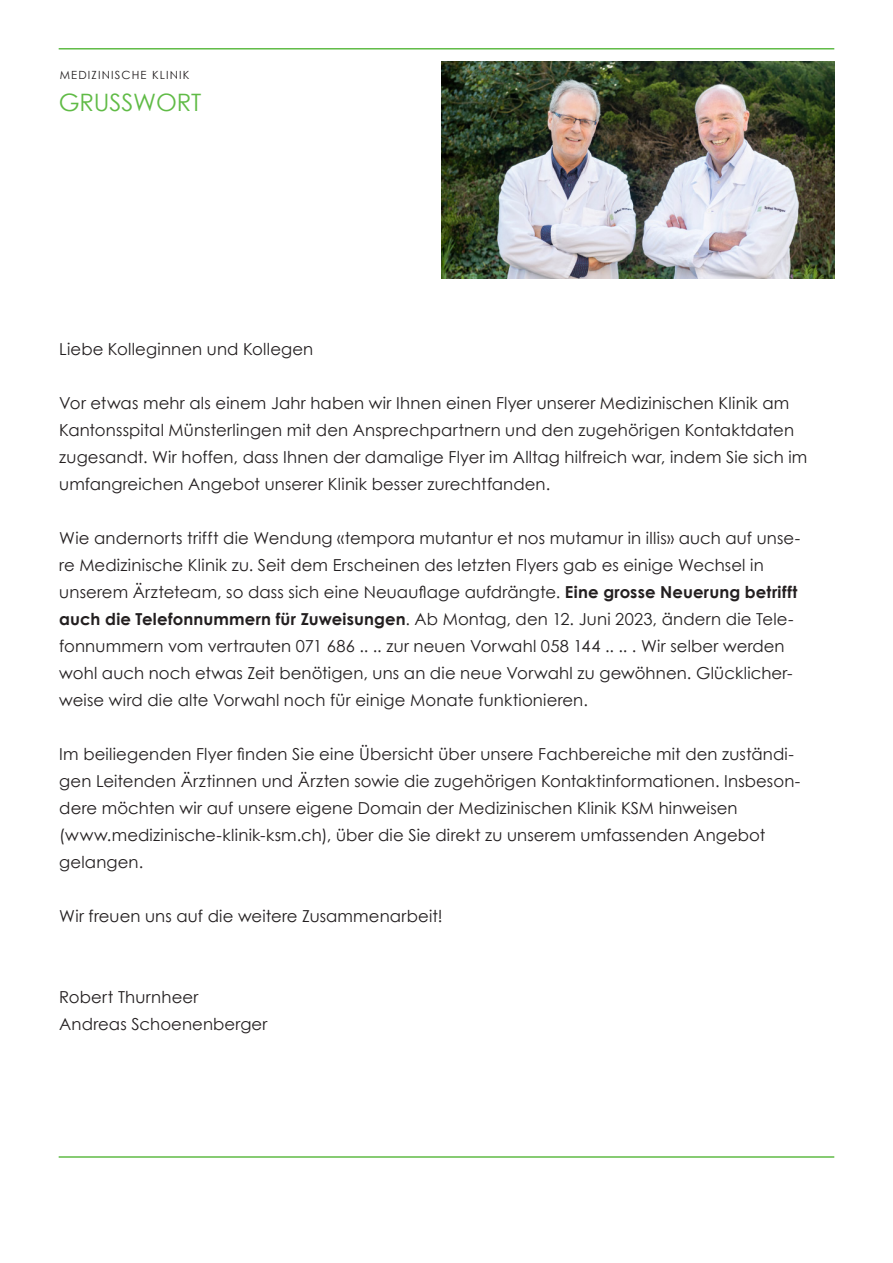
<style>
.page{position:relative;width:893px;height:1263px;background:#fff}
.page>*{position:absolute;margin:0;border:0;box-sizing:border-box;transform-origin:0 0}
.Titel_grün{font:24px "Century Gothic";letter-spacing:-.005em;color:#60bb46}
.Lauftext{font:16.5px/27px "Century Gothic";letter-spacing:.01em;color:#231f20}
.Überschrift_1{font:11.25px "Century Gothic";letter-spacing:.1em;color:#231f20}
.s1{font-weight:700}
</style>
<div class="page">
<hr style="left:59px;top:1156px;width:775px;height:2px;background:#60bb46">
<hr style="left:59px;top:48px;width:775px;height:2px;background:#60bb46">
<img style="left:441px;top:62px;width:393px;height:217px">
<p class="Überschrift_1" style="left:60px;top:67px;width:131px">MEDIZINISCHE KLINIK</p>
<p class="Titel_grün" style="left:59px;top:85px;width:144px">GRUSSWORT</p>
<p class="Lauftext" style="left:59px;top:336px;width:256px">Liebe Kolleginnen und Kollegen</p>
<p class="Lauftext" style="left:59px;top:390px;width:750px">Vor etwas mehr als einem Jahr haben wir Ihnen einen Flyer unserer Medizinischen Klinik am Kantonsspital Münsterlingen mit den Ansprechpartnern und den zugehörigen Kontaktdaten zugesandt. Wir hoffen, dass Ihnen der damalige Flyer im Alltag hilfreich war, indem Sie sich im umfangreichen Angebot unserer Klinik besser zurechtfanden.</p>
<p class="Lauftext" style="left:59px;top:525px;width:742px">Wie andernorts trifft die Wendung «tempora mutantur et nos mutamur in illis» auch auf unse&shy;re Medizinische Klinik zu. Seit dem Erscheinen des letzten Flyers gab es einige Wechsel in unserem Ärzteteam, so dass sich eine Neuauflage aufdrängte. <span class="s1">Eine grosse Neuerung betrifft auch die Telefonnummern für Zuweisungen</span>. Ab Montag, den 12. Juni 2023, ändern die Tele&shy;fonnummern vom vertrauten 071 686 .. .. zur neuen Vorwahl 058 144 .. .. . Wir selber werden wohl auch noch etwas Zeit benötigen, uns an die neue Vorwahl zu gewöhnen. Glücklicher&shy;weise wird die alte Vorwahl noch für einige Monate funktionieren.</p>
<p class="Lauftext" style="left:59px;top:741px;width:743px">Im beiliegenden Flyer finden Sie eine Übersicht über unsere Fachbereiche mit den zuständi&shy;gen Leitenden Ärztinnen und Ärzten sowie die zugehörigen Kontaktinformationen. Insbeson&shy;dere möchten wir auf unsere eigene Domain der Medizinischen Klinik KSM hinweisen (www.medizinische-klinik-ksm.ch), über die Sie direkt zu unserem umfassenden Angebot gelangen.</p>
<p class="Lauftext" style="left:59px;top:903px;width:385px">Wir freuen uns auf die weitere Zusammenarbeit!</p>
<p class="Lauftext" style="left:59px;top:984px;width:141px">Robert Thurnheer</p>
<p class="Lauftext" style="left:59px;top:1011px;width:210px">Andreas Schoenenberger</p>
</div>
